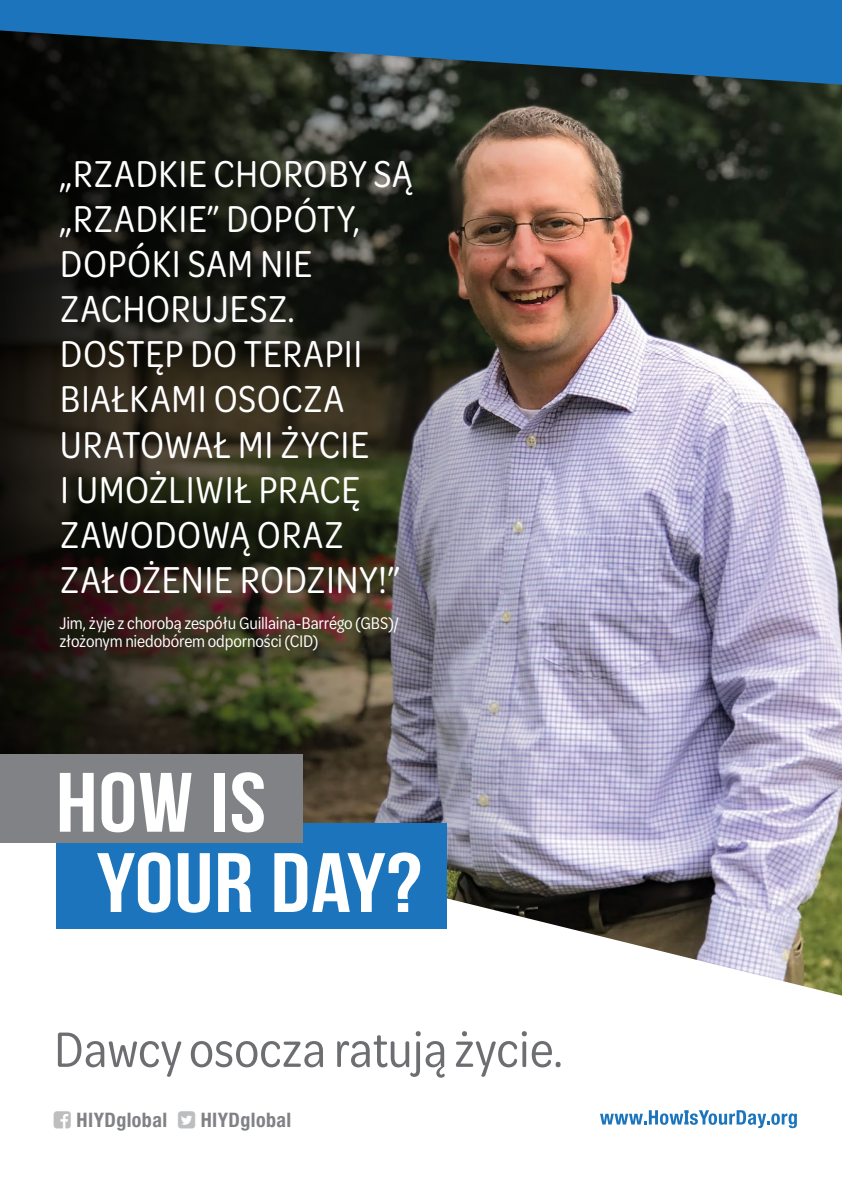
<style>
.page{position:relative;width:842px;height:1191px;background:#fff}
.page>*{position:absolute;margin:0;border:0;box-sizing:border-box;transform-origin:0 0}
.t1{font:53px "Omnes Narrow";color:#6d6e71}
.quote{font:40px/45px "Omnes Narrow";letter-spacing:.005em;color:#fff}
.t2{font:700 condensed 20px "Helvetica Neue LT Std";letter-spacing:.02em;color:#808285}
.quote-2{font:18px/18px "Omnes Narrow";letter-spacing:-.01em;color:#fff}
</style>
<div class="page">
<img style="left:549px;top:86px;width:293px;height:699px">
<img style="left:0;top:86px;width:549px;height:699px">
<svg style="left:56px;top:785px;width:786px;height:344px"></svg>
<div style="left:57px;top:823px;width:390px;height:105px;background:#1c75bc"></div>
<svg style="left:97px;top:852px;width:73px;height:60px"></svg>
<svg style="left:178px;top:853px;width:32px;height:59px"></svg>
<svg style="left:218px;top:853px;width:33px;height:59px"></svg>
<svg style="left:274px;top:852px;width:146px;height:60px"></svg>
<div style="left:0;top:754px;width:302px;height:89px;background:#808285"></div>
<svg style="left:60px;top:773px;width:34px;height:58px"></svg>
<svg style="left:102px;top:772px;width:32px;height:60px"></svg>
<svg style="left:140px;top:773px;width:52px;height:58px"></svg>
<div style="left:214px;top:773px;width:11px;height:58px;background:#fff"></div>
<svg style="left:232px;top:772px;width:32px;height:60px"></svg>
<svg style="left:0;top:0;width:842px;height:86px;background:#1d5a87"></svg>
<svg style="left:600px;top:1110px;width:197px;height:18px"></svg>
<svg style="left:56px;top:1110px;width:15px;height:18px"></svg>
<svg style="left:178px;top:1110px;width:17px;height:18px"></svg>
<p class="quote" style="left:60px;top:150px;width:355px">„RZADKIE CHOROBY SĄ</p>
<p class="quote" style="left:60px;top:195px;width:342px">„RZADKIE” DOPÓTY,<br>DOPÓKI SAM NIE<br>ZACHORUJESZ.<br>DOSTĘP DO TERAPII<br>BIAŁKAMI OSOCZA<br>URATOWAŁ MI ŻYCIE<br>I UMOŻLIWIŁ PRACĘ<br>ZAWODOWĄ ORAZ<br>ZAŁOŻENIE RODZINY!”</p>
<p class="quote-2" style="left:60px;top:613px;width:341px">Jim, żyje z chorobą zespółu Guillaina-Barrégo (GBS)/ złożonym niedobórem odporności (CID)</p>
<h1 class="t1" style="left:54px;top:1015px;width:511px">Dawcy osocza ratują życie.</h1>
<p class="t2" style="left:77px;top:1107px;width:92px">HIYDglobal</p>
<p class="t2" style="left:201px;top:1107px;width:92px">HIYDglobal</p>
</div>
